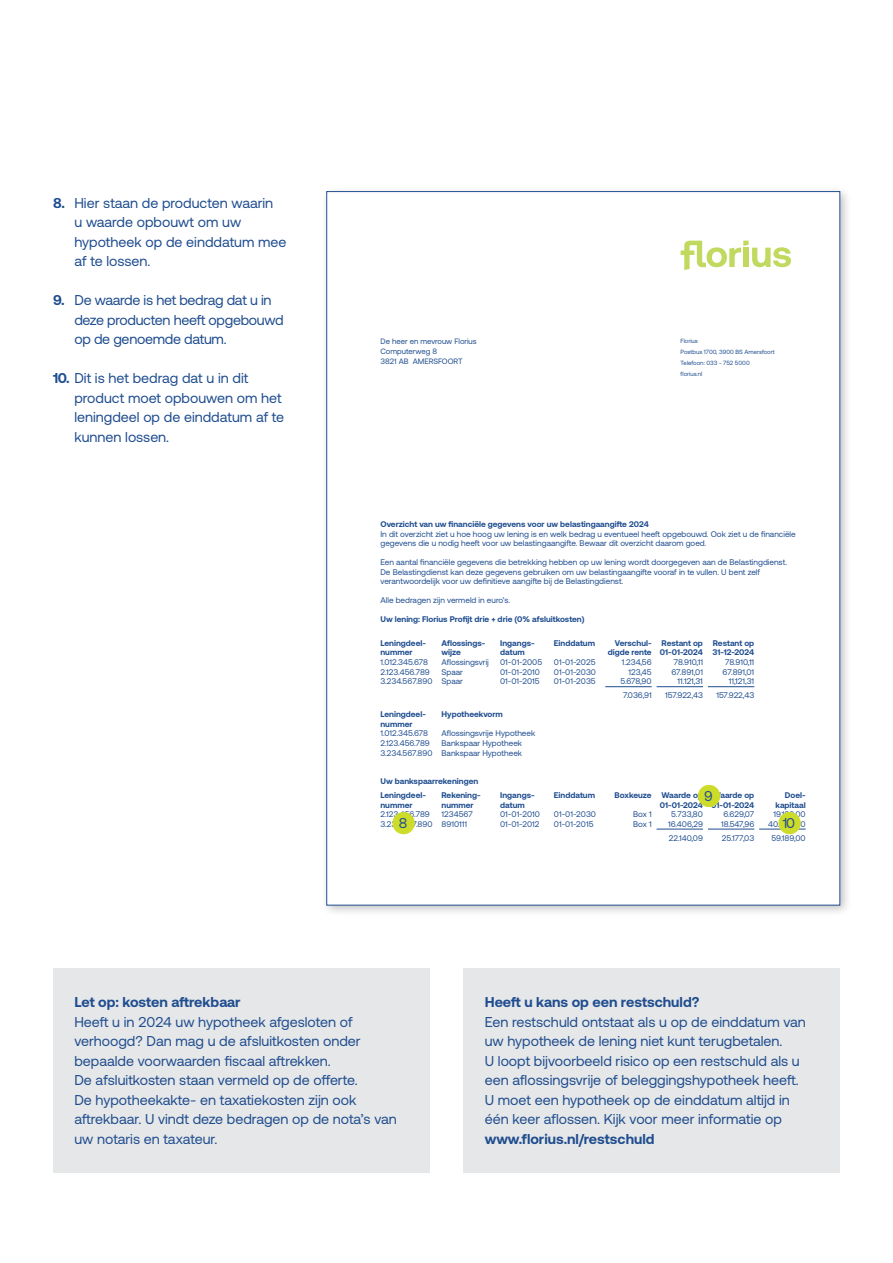
<style>
.page{position:relative;width:893px;height:1263px;background:#fff}
.page>*{position:absolute;margin:0;border:0;box-sizing:border-box;transform-origin:0 0}
.t1{font:14.25px/19.5px "Aeonik";color:#1f4d8f}
.t2{font:700 14.25px "Aeonik";color:#1f4d8f}
.t3{font:14.25px/19.5px "Aeonik";letter-spacing:-.02em;color:#1f4d8f}
.t4{font:8.25px/9.4px "Aeonik";color:#1f4d8f}
.t5{font:700 8.25px/9.4px "Aeonik";color:#1f4d8f}
.t6{font:7.8px/9.4px "Aeonik";color:#1f4d8f}
.t7{font:6px/10.8px "Aeonik";color:#1f4d8f}
.s1{font-weight:700}
</style>
<div class="page">
<div style="left:53px;top:968px;width:376px;height:205px;background:#e6e7e8"></div>
<div style="left:463px;top:968px;width:377px;height:205px;background:#e6e7e8"></div>
<div style="left:320px;top:185px;width:532px;height:732px;background:#000;opacity:.25"></div>
<div style="left:327px;top:192px;width:513px;height:713px;background:#fff"></div>
<hr style="left:605px;top:686px;width:47px;height:1px;background:#1f4d8f">
<hr style="left:657px;top:686px;width:46px;height:1px;background:#1f4d8f">
<hr style="left:708px;top:686px;width:46px;height:1px;background:#1f4d8f">
<hr style="left:657px;top:829px;width:46px;height:1px;background:#1f4d8f">
<hr style="left:708px;top:829px;width:46px;height:1px;background:#1f4d8f">
<hr style="left:759px;top:829px;width:47px;height:1px;background:#1f4d8f">
<svg style="left:681px;top:241px;width:110px;height:29px"></svg>
<div style="left:698px;top:785px;width:22px;height:22px;background:#cddc29;border-radius:50%"></div>
<div style="left:698px;top:785px;width:22px;height:22px;border:1px solid #cddc29;border-radius:50%"></div>
<div style="left:393px;top:812px;width:21px;height:22px;background:#cddc29;border-radius:50%"></div>
<div style="left:393px;top:812px;width:22px;height:22px;border:1px solid #cddc29;border-radius:50%"></div>
<div style="left:779px;top:812px;width:21px;height:22px;background:#cddc29;border-radius:50%"></div>
<div style="left:779px;top:812px;width:22px;height:22px;border:1px solid #cddc29;border-radius:50%"></div>
<h1 class="t1" style="left:74px;top:193px;width:214px;text-indent:-21px"><span class="s1">8.</span> Hier staan de producten waarin<br>u waarde opbouwt om uw hypotheek op de einddatum mee af te lossen.</h1>
<h1 class="t3" style="left:74px;top:291px;width:211px;text-indent:-21px"><span class="s1">9.</span> De waarde is het bedrag dat u in deze producten heeft opgebouwd op de genoemde datum.</h1>
<h1 class="t1" style="left:74px;top:369px;width:211px;text-indent:-21px"><span class="s1">10.</span> Dit is het bedrag dat u in dit product moet opbouwen om het leningdeel op de einddatum af te kunnen lossen.</h1>
<p class="t6" style="left:380px;top:337px;width:98px">De heer en mevrouw Florius<br>Computerweg 8<br>3821 AB AMERSFOORT</p>
<p class="t7" style="left:681px;top:336px;width:96px">Florius<br>Postbus 1700, 3900 BS Amersfoort<br>Telefoon: 033 - 752 5000<br>florius.nl</p>
<p class="t5" style="left:380px;top:519px;width:270px">Overzicht van uw financiële gegevens voor uw belastingaangifte 2024</p>
<p class="t4" style="left:380px;top:529px;width:417px">In dit overzicht ziet u hoe hoog uw lening is en welk bedrag u eventueel heeft opgebouwd. Ook ziet u de financiële gegevens die u nodig heeft voor uw belastingaangifte. Bewaar dit overzicht daarom goed.</p>
<p class="t4" style="left:380px;top:557px;width:408px">Een aantal financiële gegevens die betrekking hebben op uw lening wordt doorgegeven aan de Belastingdienst.<br>De Belastingdienst kan deze gegevens gebruiken om uw belastingaangifte vooraf in te vullen. U bent zelf verantwoordelijk voor uw definitieve aangifte bij de Belastingdienst.</p>
<p class="t4" style="left:380px;top:596px;width:131px">Alle bedragen zijn vermeld in euro’s.</p>
<p class="t5" style="left:380px;top:614px;width:206px">Uw lening: Florius Profijt drie + drie (0% afsluitkosten)</p>
<p class="t5" style="left:380px;top:638px;width:47px">Leningdeel&shy;nummer</p>
<p class="t5" style="left:442px;top:638px;width:45px">Aflossings&shy;wijze</p>
<p class="t5" style="left:500px;top:638px;width:36px">Ingangs&shy;datum</p>
<p class="t5" style="left:554px;top:638px;width:43px">Eind datum</p>
<p class="t5" style="left:608px;top:638px;width:45px;text-align:right">Verschul&shy;digde rente</p>
<p class="t5" style="left:660px;top:638px;width:45px">Restant op<br>01-01-2024</p>
<p class="t5" style="left:713px;top:638px;width:43px">Restant op<br>31-12-2024</p>
<p class="t4" style="left:380px;top:657px;width:49px">1.012.345.678</p>
<p class="t4" style="left:442px;top:657px;width:49px">Aflossingsvrij</p>
<p class="t4" style="left:500px;top:657px;width:44px">01-01-2005</p>
<p class="t4" style="left:554px;top:657px;width:43px">01-01-2025</p>
<p class="t4" style="left:622px;top:657px;width:31px">1.234,56</p>
<p class="t4" style="left:674px;top:657px;width:31px">78.910,11</p>
<p class="t4" style="left:725px;top:657px;width:31px">78.910,11</p>
<p class="t4" style="left:380px;top:667px;width:51px">2.123.456.789</p>
<p class="t4" style="left:442px;top:667px;width:23px">Spaar</p>
<p class="t4" style="left:500px;top:667px;width:41px">01-01-2010</p>
<p class="t4" style="left:554px;top:667px;width:44px">01-01-2030</p>
<p class="t4" style="left:628px;top:667px;width:25px">123,45</p>
<p class="t4" style="left:671px;top:667px;width:33px">67.891,01</p>
<p class="t4" style="left:723px;top:667px;width:33px">67.891,01</p>
<p class="t4" style="left:380px;top:676px;width:84px">3.234.567.890 Spaar</p>
<p class="t4" style="left:500px;top:676px;width:41px">01-01-2015</p>
<p class="t4" style="left:554px;top:676px;width:43px">01-01-2035</p>
<p class="t4" style="left:620px;top:676px;width:33px">5.678,90</p>
<p class="t4" style="left:677px;top:676px;width:27px">11.121,31</p>
<p class="t4" style="left:729px;top:676px;width:27px">11,121,31</p>
<p class="t4" style="left:623px;top:691px;width:30px">7.036,91</p>
<p class="t4" style="left:665px;top:691px;width:39px">157.922,43</p>
<p class="t4" style="left:716px;top:691px;width:39px">157.922,43</p>
<p class="t5" style="left:380px;top:710px;width:47px">Leningdeel&shy;nummer</p>
<p class="t5" style="left:441px;top:710px;width:63px">Hypotheekvorm</p>
<p class="t4" style="left:380px;top:729px;width:49px">1.012.345.678</p>
<p class="t4" style="left:441px;top:728px;width:95px">Aflossingsvrije Hypotheek</p>
<p class="t4" style="left:380px;top:738px;width:51px">2.123.456.789</p>
<p class="t4" style="left:380px;top:738px;width:143px;text-align:right">Bankspaar Hypotheek<br>3.234.567.890 Bankspaar Hypotheek</p>
<p class="t5" style="left:380px;top:774px;width:99px;line-height:14.2px">Uw bankspaarrekeningen<br>Leningdeel-</p>
<p class="t5" style="left:380px;top:800px;width:34px">nummer</p>
<p class="t5" style="left:442px;top:790px;width:41px">Rekening&shy;nummer</p>
<p class="t5" style="left:500px;top:790px;width:36px">Ingangs&shy;datum</p>
<p class="t5" style="left:554px;top:790px;width:43px">Eind datum</p>
<p class="t5" style="left:615px;top:790px;width:90px;text-align:right">Box keuze Waarde op<br>01-01-2024</p>
<p class="t5" style="left:711px;top:790px;width:45px">Waarde op<br>01-01-2024</p>
<p class="t5" style="left:776px;top:790px;width:32px;text-align:right">Doel&shy;kapitaal</p>
<p class="t4" style="left:380px;top:809px;width:51px">2.123.456.789</p>
<p class="t4" style="left:442px;top:809px;width:33px">1234567</p>
<p class="t4" style="left:500px;top:809px;width:41px">01-01-2010</p>
<p class="t4" style="left:554px;top:809px;width:44px">01-01-2030</p>
<p class="t4" style="left:633px;top:809px;width:20px">Box 1</p>
<p class="t4" style="left:671px;top:809px;width:33px">5.733,80</p>
<p class="t4" style="left:723px;top:809px;width:32px">6.629,07</p>
<p class="t4" style="left:774px;top:809px;width:34px">19.189,00</p>
<p class="t4" style="left:380px;top:819px;width:88px">3.234.567.890 8910111</p>
<p class="t4" style="left:500px;top:819px;width:41px">01-01-2012</p>
<p class="t4" style="left:554px;top:819px;width:41px">01-01-2015</p>
<p class="t4" style="left:633px;top:819px;width:20px">Box 1</p>
<p class="t4" style="left:668px;top:819px;width:36px">16.406,29</p>
<p class="t4" style="left:721px;top:819px;width:35px">18.547,96</p>
<p class="t4" style="left:768px;top:819px;width:39px">40.000,00</p>
<p class="t4" style="left:669px;top:833px;width:36px">22.140,09</p>
<p class="t4" style="left:722px;top:833px;width:34px">25.177,03</p>
<p class="t4" style="left:771px;top:833px;width:36px">59.189,00</p>
<h1 class="t1" style="left:704px;top:787px;width:10px">9</h1>
<h1 class="t1" style="left:399px;top:814px;width:10px">8</h1>
<h1 class="t1" style="left:783px;top:814px;width:14px">10</h1>
<h1 class="t2" style="left:74px;top:994px;width:168px">Let op: kosten aftrekbaar</h1>
<p class="t1" style="left:74px;top:1012px;width:324px">Heeft u in 2024 uw hypotheek afgesloten of verhoogd? Dan mag u de afsluitkosten onder bepaalde voorwaarden fiscaal aftrekken.<br>De afsluitkosten staan vermeld op de offerte.<br>De hypotheekakte- en taxatiekosten zijn ook aftrekbaar. U vindt deze bedragen op de nota’s van uw notaris en taxateur.</p>
<h1 class="t2" style="left:485px;top:994px;width:216px">Heeft u kans op een restschuld?</h1>
<p class="t1" style="left:485px;top:1012px;width:323px">Een restschuld ontstaat als u op de einddatum van uw hypotheek de lening niet kunt terugbetalen.<br>U loopt bijvoorbeeld risico op een restschuld als u een aflossingsvrije of beleggingshypotheek heeft.<br>U moet een hypotheek op de einddatum altijd in één keer aflossen. Kijk voor meer informatie op</p>
<h1 class="t2" style="left:485px;top:1131px;width:171px">www.florius.nl/restschuld</h1>
</div>
